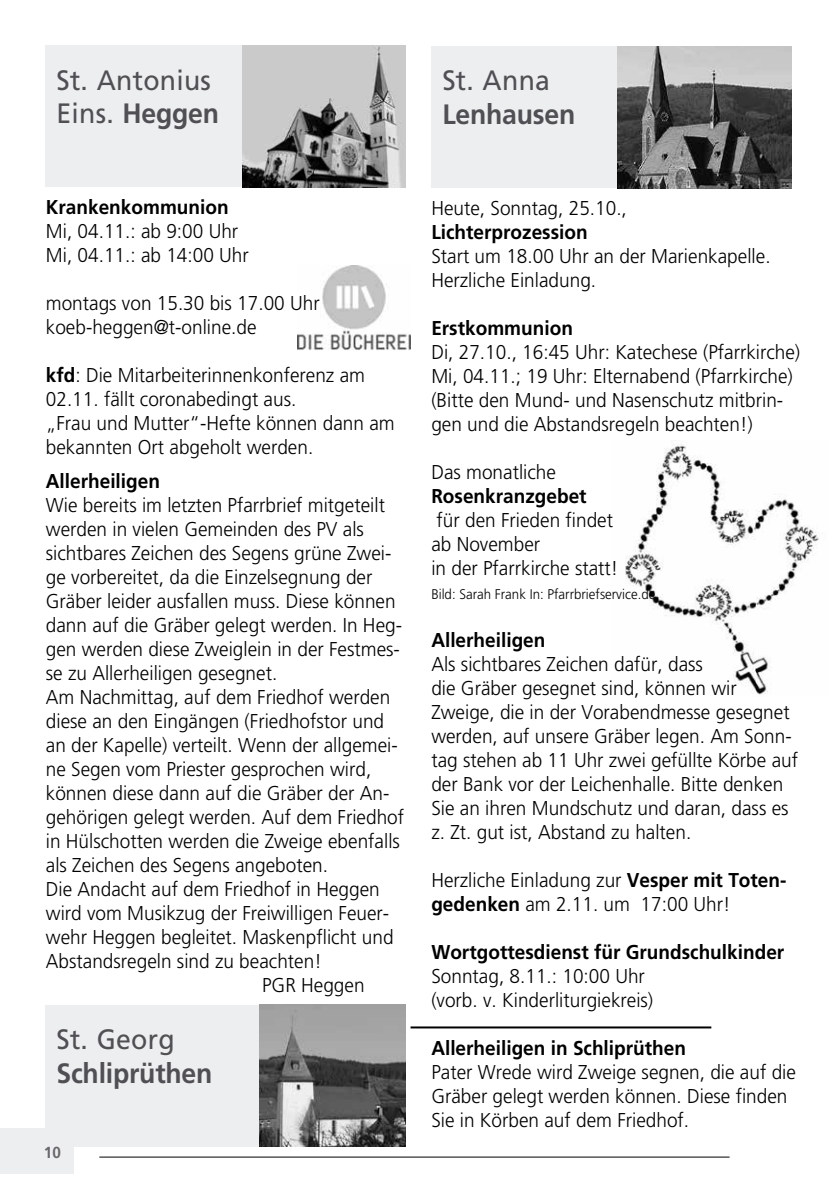
<style>
.page{position:relative;width:840px;height:1191px;background:#fff}
.page>*{position:absolute;margin:0;border:0;box-sizing:border-box;transform-origin:0 0}
.t1{font:28px/33.6px "Frutiger";letter-spacing:.01em;color:#504f53;scale:.95 1}
.t2{font:700 28px "Frutiger";letter-spacing:-.01em;color:#504f53;scale:.95 1}
.t3{font:300 20px/24px "Frutiger";color:#000;scale:.95 1}
.t4{font:700 20px "Frutiger";color:#000;scale:.95 1}
.t5{font:700 16px "Frutiger";color:#68676c;scale:.95 1}
.t6{font:300 14px "Frutiger";color:#000;scale:.95 1}
.s1{font-weight:700}
</style>
<div class="page">
<img style="left:625px;top:444px;width:194px;height:251px">
<div style="left:45px;top:1004px;width:360px;height:142px;background:#edeeef"></div>
<img style="left:260px;top:1004px;width:145px;height:142px">
<div style="left:0;top:1128px;width:74px;height:46px;background:#edeeef"></div>
<hr style="left:99px;top:1156px;width:630px;height:1px;background:#000">
<div style="left:431px;top:46px;width:360px;height:142px;background:#edeeef"></div>
<img style="left:617px;top:46px;width:174px;height:142px">
<img style="left:297px;top:266px;width:113px;height:84px">
<div style="left:45px;top:45px;width:360px;height:142px;background:#edeeef"></div>
<img style="left:242px;top:45px;width:163px;height:142px">
<hr style="left:410px;top:1026px;width:301px;height:2px;background:#000">
<h1 class="t1" style="left:56px;top:63px;width:172px">St. Antonius<br>Eins. <span class="s1">Heggen</span></h1>
<h1 class="t1" style="left:442px;top:64px;width:115px">St. Anna</h1>
<h1 class="t2" style="left:442px;top:98px;width:141px">Lenhausen</h1>
<p class="t4" style="left:46px;top:195px;width:194px">Krankenkommunion</p>
<p class="t3" style="left:46px;top:219px;width:215px">Mi, 04.11.: ab 9:00 Uhr<br>Mi, 04.11.: ab 14:00 Uhr</p>
<p class="t3" style="left:46px;top:291px;width:289px">montags von 15.30 bis 17.00 Uhr koeb-heggen@t-online.de</p>
<p class="t3" style="left:46px;top:363px;width:368px"><span class="s1">kfd</span>: Die Mitarbeiterinnenkonferenz am 02.11. fällt coronabedingt aus.<br>„Frau und Mutter“-Hefte können dann am bekannten Ort abgeholt werden.</p>
<p class="t4" style="left:46px;top:469px;width:122px">Allerheiligen</p>
<p class="t3" style="left:46px;top:493px;width:358px">Wie bereits im letzten Pfarrbrief mitgeteilt</p>
<p class="t3" style="left:46px;top:517px;width:336px">werden in vielen Gemeinden des PV als</p>
<p class="t3" style="left:46px;top:541px;width:365px">sichtbares Zeichen des Segens grüne Zwei-</p>
<p class="t3" style="left:46px;top:565px;width:345px">ge vorbereitet, da die Einzelsegnung der</p>
<p class="t3" style="left:46px;top:589px;width:369px">Gräber leider ausfallen muss. Diese können</p>
<p class="t3" style="left:46px;top:613px;width:376px">dann auf die Gräber gelegt werden. In Heg-</p>
<p class="t3" style="left:46px;top:637px;width:374px">gen werden diese Zweiglein in der Festmes-</p>
<p class="t3" style="left:46px;top:661px;width:245px">se zu Allerheiligen gesegnet.</p>
<p class="t3" style="left:46px;top:685px;width:364px">Am Nachmittag, auf dem Friedhof werden</p>
<p class="t3" style="left:46px;top:709px;width:357px">diese an den Eingängen (Friedhofstor und</p>
<p class="t3" style="left:46px;top:733px;width:372px">an der Kapelle) verteilt. Wenn der allgemei-</p>
<p class="t3" style="left:46px;top:757px;width:344px">ne Segen vom Priester gesprochen wird,</p>
<p class="t3" style="left:46px;top:781px;width:363px">können diese dann auf die Gräber der An-</p>
<p class="t3" style="left:46px;top:805px;width:378px">gehörigen gelegt werden. Auf dem Friedhof</p>
<p class="t3" style="left:46px;top:829px;width:374px">in Hülschotten werden die Zweige ebenfalls</p>
<p class="t3" style="left:46px;top:853px;width:298px">als Zeichen des Segens angeboten.</p>
<p class="t3" style="left:46px;top:877px;width:353px">Die Andacht auf dem Friedhof in Heggen</p>
<p class="t3" style="left:46px;top:901px;width:363px">wird vom Musikzug der Freiwilligen Feuer-</p>
<p class="t3" style="left:46px;top:925px;width:367px">wehr Heggen begleitet. Maskenpflicht und</p>
<p class="t3" style="left:46px;top:949px;width:292px">Abstandsregeln sind zu beachten!</p>
<p class="t3" style="left:262px;top:973px;width:109px">PGR Heggen</p>
<h1 class="t1" style="left:56px;top:1022px;width:126px">St. Georg</h1>
<h1 class="t2" style="left:56px;top:1056px;width:165px">Schliprüthen</h1>
<p class="t5" style="left:44px;top:1143px;width:19px">10</p>
<p class="t3" style="left:431px;top:196px;width:207px">Heute, Sonntag, 25.10.,</p>
<p class="t4" style="left:431px;top:220px;width:166px">Lichterprozession</p>
<p class="t3" style="left:431px;top:244px;width:358px">Start um 18.00 Uhr an der Marienkapelle.<br>Herzliche Einladung.</p>
<p class="t4" style="left:431px;top:316px;width:150px">Erstkommunion</p>
<p class="t3" style="left:431px;top:340px;width:389px">Di, 27.10., 16:45 Uhr: Katechese (Pfarrkirche)<br>Mi, 04.11.; 19 Uhr: Elternabend (Pfarrkirche) (Bitte den Mund- und Nasenschutz mitbrin&shy;gen und die Abstandsregeln beachten!)</p>
<p class="t3" style="left:431px;top:460px;width:133px">Das monatliche</p>
<p class="t4" style="left:431px;top:484px;width:165px">Rosenkranzgebet</p>
<p class="t3" style="left:431px;top:508px;width:198px">für den Frieden findet ab November<br>in der Pfarrkirche statt!</p>
<p class="t6" style="left:431px;top:586px;width:237px">Bild: Sarah Frank In: Pfarrbriefservice.de</p>
<p class="t4" style="left:431px;top:628px;width:122px">Allerheiligen</p>
<p class="t3" style="left:431px;top:652px;width:387px">Als sichtbares Zeichen dafür, dass<br>die Gräber gesegnet sind, können wir Zweige, die in der Vorabendmesse gesegnet werden, auf unsere Gräber legen. Am Sonn&shy;tag stehen ab 11 Uhr zwei gefüllte Körbe auf der Bank vor der Leichenhalle. Bitte denken Sie an ihren Mundschutz und daran, dass es z. Zt. gut ist, Abstand zu halten.</p>
<p class="t3" style="left:431px;top:868px;width:375px">Herzliche Einladung zur <span class="s1">Vesper mit Toten&shy;gedenken</span> am 2.11. um 17:00 Uhr!</p>
<p class="t4" style="left:431px;top:940px;width:373px">Wortgottesdienst für Grundschulkinder</p>
<p class="t3" style="left:431px;top:964px;width:235px">Sonntag, 8.11.: 10:00 Uhr (vorb. v. Kinderliturgiekreis)</p>
<p class="t4" style="left:431px;top:1036px;width:269px">Allerheiligen in Schliprüthen</p>
<p class="t3" style="left:431px;top:1060px;width:385px">Pater Wrede wird Zweige segnen, die auf die<br>Gräber gelegt werden können. Diese finden<br>Sie in Körben auf dem Friedhof.</p>
</div>
